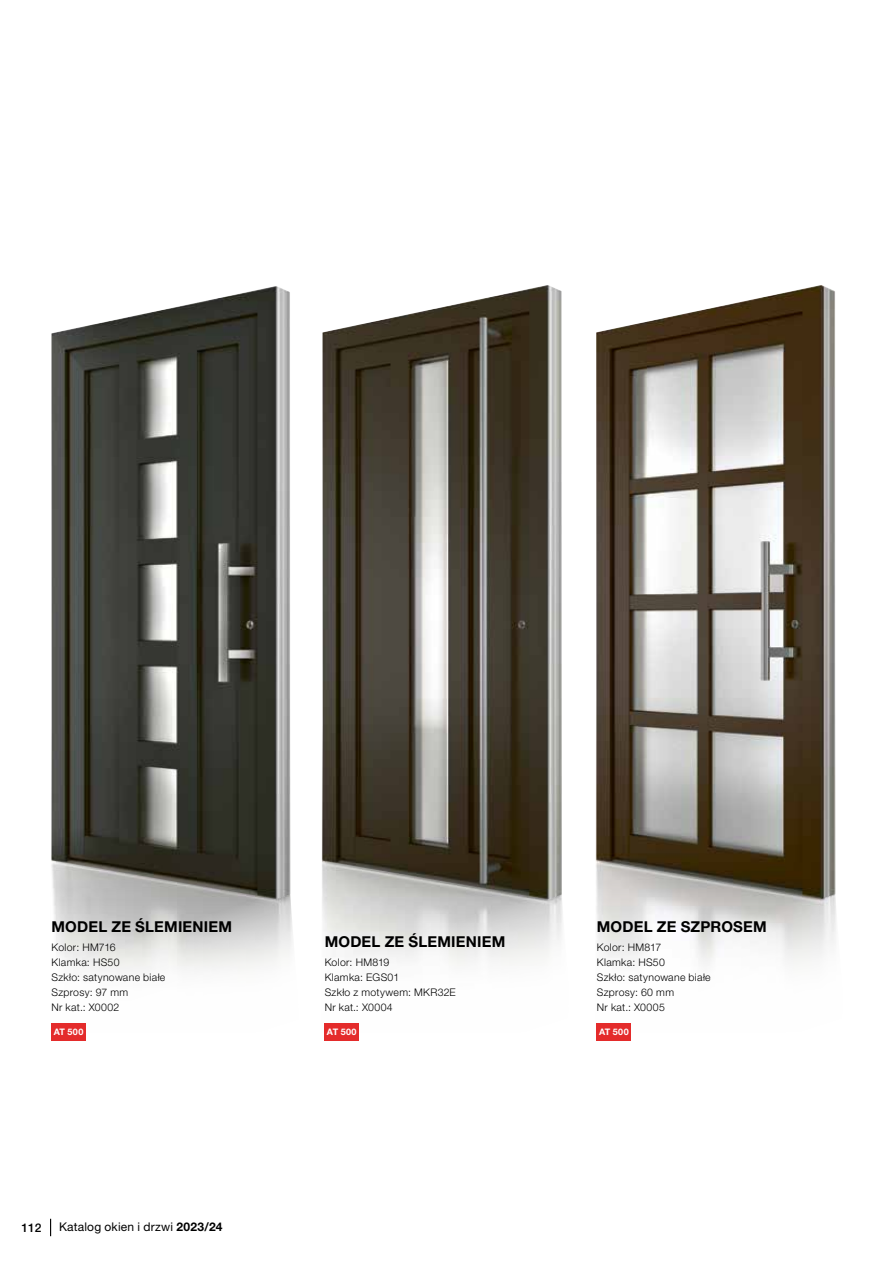
<style>
.page{position:relative;width:893px;height:1263px;background:#fff}
.page>*{position:absolute;margin:0;border:0;box-sizing:border-box;transform-origin:0 0}
.t1{font:700 15px "Helvetica Neue LT Pro";letter-spacing:.015em;color:#000}
.t2{font:12px "Helvetica Neue LT Pro";letter-spacing:.015em;color:#000}
.t3{font:500 12px "Helvetica Neue LT Pro";color:#000}
.t4{font:300 10.5px/15px "Helvetica Neue LT Pro";letter-spacing:.03em;color:#000}
.t5{font:700 9px "Helvetica Neue LT Pro";letter-spacing:.045em;color:#fff}
.s1{font-weight:700}
</style>
<div class="page">
<img style="left:321px;top:853px;width:242px;height:179px">
<img style="left:322px;top:285px;width:240px;height:614px">
<img style="left:51px;top:757px;width:242px;height:276px">
<img style="left:51px;top:286px;width:239px;height:613px">
<img style="left:595px;top:701px;width:241px;height:332px">
<img style="left:596px;top:285px;width:239px;height:614px">
<div style="left:325px;top:1023px;width:34px;height:17px;background:#e42b2b"></div>
<div style="left:597px;top:1023px;width:34px;height:17px;background:#e42b2b"></div>
<div style="left:52px;top:1023px;width:34px;height:17px;background:#e42b2b"></div>
<svg style="left:50px;top:1219px;width:1px;height:17px"></svg>
<h1 class="t1" style="left:52px;top:917px;width:182px">MODEL ZE ŚLEMIENIEM</h1>
<p class="t4" style="left:52px;top:939px;width:115px">Kolor: HM716<br>Klamka: HS50<br>Szkło: satynowane białe<br>Szprosy: 97 mm<br>Nr kat.: X0002</p>
<h1 class="t1" style="left:325px;top:932px;width:182px">MODEL ZE ŚLEMIENIEM</h1>
<p class="t4" style="left:325px;top:954px;width:133px">Kolor: HM819<br>Klamka: EGS01<br>Szkło z motywem: MKR32E<br>Nr kat.: X0004</p>
<h1 class="t1" style="left:597px;top:917px;width:171px">MODEL ZE SZPROSEM</h1>
<p class="t4" style="left:597px;top:939px;width:115px">Kolor: HM817<br>Klamka: HS50<br>Szkło: satynowane białe<br>Szprosy: 60 mm<br>Nr kat.: X0005</p>
<p class="t5" style="left:54px;top:1026px;width:31px">AT 500</p>
<p class="t5" style="left:327px;top:1026px;width:31px">AT 500</p>
<p class="t5" style="left:599px;top:1026px;width:31px">AT 500</p>
<p class="t3" style="left:21px;top:1220px;width:22px">112</p>
<p class="t2" style="left:59px;top:1219px;width:165px">Katalog okien i drzwi <span class="s1">2023/24</span></p>
</div>
